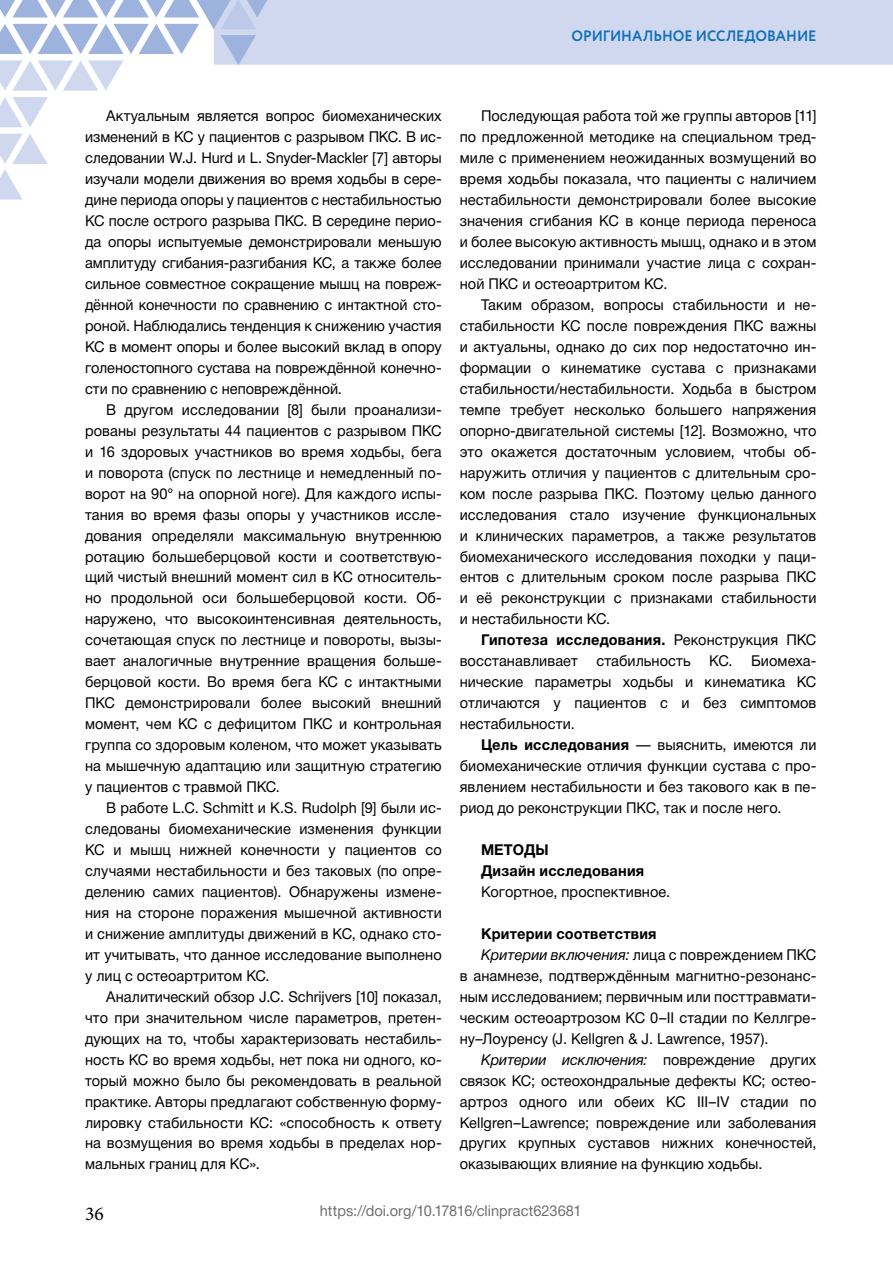
<style>
.page{position:relative;width:893px;height:1263px;background:#fff}
.page>*{position:absolute;margin:0;border:0;box-sizing:border-box;transform-origin:0 0}
.t1{font:19.5px "Minion Pro";color:#000}
.Body_Text{font:15px/21px "Helvetica Neue Cyr";letter-spacing:.005em;color:#000;text-align:justify}
.t2{font:15px "Helvetica Neue Cyr";letter-spacing:.005em;color:#706f6f}
.Header_02{font:700 15px "Helvetica Neue Cyr";letter-spacing:.015em;color:#000}
.t3{font:700 15px "Circe";letter-spacing:-.005em;color:#0f70b7;scale:.95 1}
.Header_01{font:700 15px "Helvetica Neue Cyr";letter-spacing:.005em;color:#000}
.s1{font-weight:700}
.s2{font-style:italic}
</style>
<div class="page">
<svg style="left:0;top:97px;width:48px;height:30px"></svg>
<svg style="left:0;top:134px;width:48px;height:65px"></svg>
<svg style="left:0;top:0;width:893px;height:91px"></svg>
<p class="t3" style="left:571px;top:26px;width:259px">ОРИГИНАЛЬНОЕ ИССЛЕДОВАНИЕ</p>
<p class="Body_Text" style="left:85px;top:106px;width:358px;text-indent:21px">Актуальным является вопрос биомеханических изменений в КС у пациентов с разрывом ПКС. В ис&shy;следовании W.J. Hurd и L. Snyder-Mackler [7] авторы изучали модели движения во время ходьбы в сере&shy;дине периода опоры у пациентов с нестабильностью КС после острого разрыва ПКС. В середине перио&shy;да опоры испытуемые демонстрировали меньшую амплитуду сгибания-разгибания КС, а также более сильное совместное сокращение мышц на повреж&shy;дённой конечности по сравнению с интактной сто&shy;роной. Наблюдались тенденция к снижению участия КС в момент опоры и более высокий вклад в опору голеностопного сустава на повреждённой конечно&shy;сти по сравнению с неповреждённой.</p>
<p class="Body_Text" style="left:85px;top:399px;width:358px;text-indent:21px">В другом исследовании [8] были проанализи&shy;рованы результаты 44 пациентов с разрывом ПКС и 16 здоровых участников во время ходьбы, бега и поворота (спуск по лестнице и немедленный по&shy;ворот на 90° на опорной ноге). Для каждого испы&shy;тания во время фазы опоры у участников иссле&shy;дования определяли максимальную внутреннюю ротацию большеберцовой кости и соответствую&shy;щий чистый внешний момент сил в КС относитель&shy;но продольной оси большеберцовой кости. Об&shy;наружено, что высокоинтенсивная деятельность, сочетающая спуск по лестнице и повороты, вызы&shy;вает аналогичные внутренние вращения больше&shy;берцовой кости. Во время бега КС с интактными ПКС демонстрировали более высокий внешний момент, чем КС с дефицитом ПКС и контрольная группа со здоровым коленом, что может указывать на мышечную адаптацию или защитную стратегию у пациентов с травмой ПКС.</p>
<p class="Body_Text" style="left:85px;top:797px;width:358px;text-indent:21px">В работе L.C. Schmitt и K.S. Rudolph [9] были ис&shy;следованы биомеханические изменения функции КС и мышц нижней конечности у пациентов со случаями нестабильности и без таковых (по опре&shy;делению самих пациентов). Обнаружены измене&shy;ния на стороне поражения мышечной активности и снижение амплитуды движений в КС, однако сто&shy;ит учитывать, что данное исследование выполнено у лиц с остеоартритом КС.</p>
<p class="Body_Text" style="left:85px;top:986px;width:358px;text-indent:21px">Аналитический обзор J.C. Schrijvers [10] показал, что при значительном числе параметров, претен&shy;дующих на то, чтобы характеризовать нестабиль&shy;ность КС во время ходьбы, нет пока ни одного, ко&shy;торый можно было бы рекомендовать в реальной практике. Авторы предлагают собственную форму&shy;лировку стабильности КС: «способность к ответу на возмущения во время ходьбы в пределах нор&shy;мальных границ для КС».</p>
<p class="Body_Text" style="left:460px;top:106px;width:358px;text-indent:21px">Последующая работа той же группы авторов [11] по предложенной методике на специальном тред&shy;миле с применением неожиданных возмущений во время ходьбы показала, что пациенты с наличием нестабильности демонстрировали более высокие значения сгибания КС в конце периода переноса и более высокую активность мышц, однако и в этом исследовании принимали участие лица с сохран&shy;ной ПКС и остеоартритом КС.</p>
<p class="Body_Text" style="left:460px;top:294px;width:358px;text-indent:21px">Таким образом, вопросы стабильности и не&shy;стабильности КС после повреждения ПКС важны и актуальны, однако до сих пор недостаточно ин&shy;формации о кинематике сустава с признаками стабильности/нестабильности. Ходьба в быстром темпе требует несколько большего напряжения опорно-двигательной системы [12]. Возможно, что это окажется достаточным условием, чтобы об&shy;наружить отличия у пациентов с длительным сро&shy;ком после разрыва ПКС. Поэтому целью данного исследования стало изучение функциональных и клинических параметров, а также результатов биомеханического исследования походки у паци&shy;ентов с длительным сроком после разрыва ПКС и её реконструкции с признаками стабильности и нестабильности КС.</p>
<p class="Body_Text" style="left:460px;top:630px;width:358px;text-indent:21px"><span class="s1">Гипотеза исследования.</span> Реконструкция ПКС восстанавливает стабильность КС. Биомеха&shy;нические параметры ходьбы и кинематика КС отличаются у пациентов с и без симптомов нестабильности.</p>
<p class="Body_Text" style="left:460px;top:734px;width:358px;text-indent:21px"><span class="s1">Цель исследования</span> — выяснить, имеются ли биомеханические отличия функции сустава с про&shy;явлением нестабильности и без такового как в пе&shy;риод до реконструкции ПКС, так и после него.</p>
<h3 class="Header_01" style="left:481px;top:841px;width:69px">МЕТОДЫ</h3>
<h4 class="Header_02" style="left:481px;top:862px;width:165px">Дизайн исследования</h4>
<p class="Body_Text" style="left:481px;top:881px;width:191px">Когортное, проспективное.</p>
<h4 class="Header_02" style="left:481px;top:925px;width:177px">Критерии соответствия</h4>
<p class="Body_Text" style="left:460px;top:944px;width:358px;text-indent:21px"><span class="s2">Критерии включения:</span> лица с повреждением ПКС в анамнезе, подтверждённым магнитно-резонанс&shy;ным исследованием; первичным или посттравмати&shy;ческим остеоартрозом КС 0–II стадии по Келлгре&shy;ну–Лоуренсу (J. Kellgren &amp; J. Lawrence, 1957).</p>
<p class="Body_Text" style="left:460px;top:1049px;width:358px;text-indent:21px"><span class="s2">Критерии исключения:</span> повреждение других связок КС; остеохондральные дефекты КС; остео&shy;артроз одного или обеих КС III–IV стадии по Kellgren–Lawrence; повреждение или заболевания других крупных суставов нижних конечностей, оказывающих влияние на функцию ходьбы.</p>
<h1 class="t1" style="left:85px;top:1200px;width:20px">36</h1>
<p class="t2" style="left:320px;top:1203px;width:263px">https://doi.org/10.17816/clinpract623681</p>
</div>
